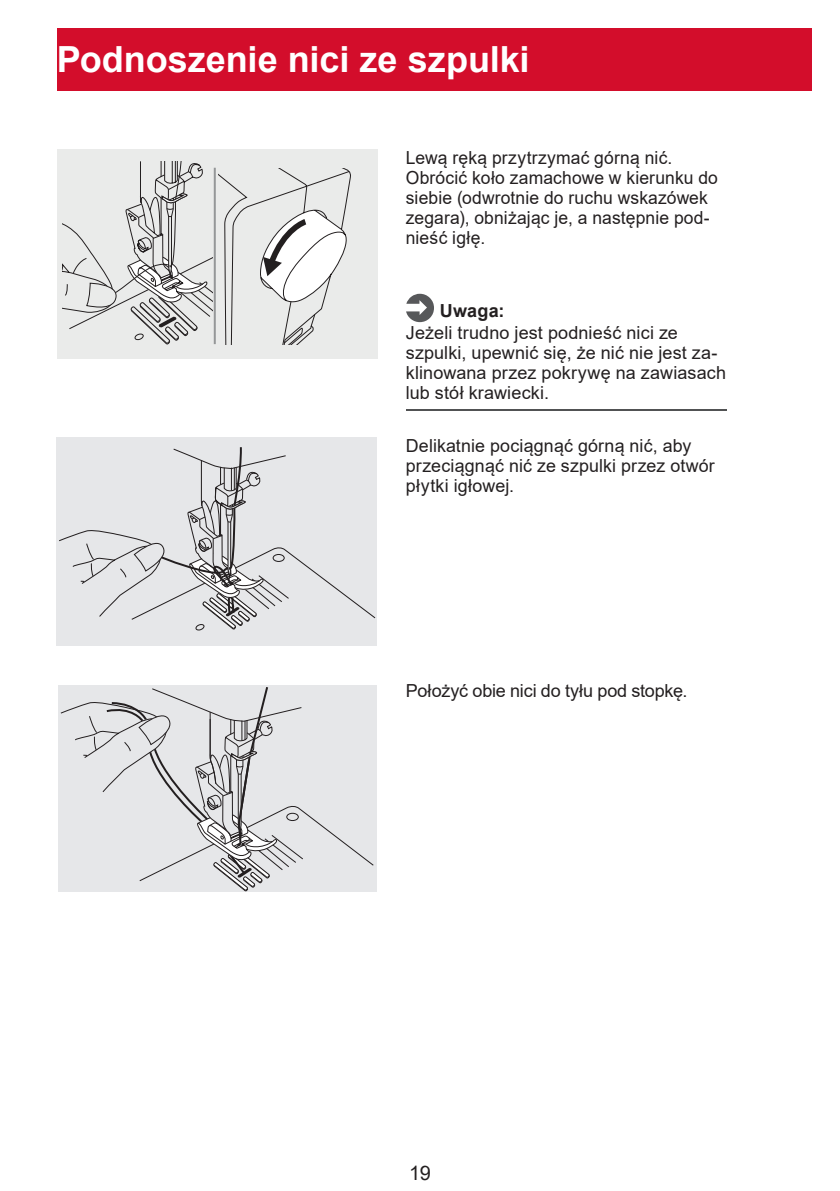
<style>
.page{position:relative;width:840px;height:1191px;background:#fff}
.page>*{position:absolute;margin:0;border:0;box-sizing:border-box;transform-origin:0 0}
.t1{font:700 36px "Arial";color:#fff}
.t2{font:20px "Arial";color:#231f20}
.t3{font:18px/20px "Arial";letter-spacing:.01em;color:#231f20}
.t4{font:18px "Arial";letter-spacing:-.01em;color:#231f20}
.t5{font:700 18px "Arial";letter-spacing:.01em;color:#231f20}
</style>
<div class="page">
<div style="left:57px;top:28px;width:754px;height:63px;background:#d30d2b"></div>
<hr style="left:405px;top:409px;width:321px;height:2px;background:#515253">
<svg style="left:406px;top:294px;width:28px;height:28px"></svg>
<div style="left:57px;top:149px;width:320px;height:209px;background:#eaebea"></div>
<svg style="left:58px;top:161px;width:318px;height:730px"></svg>
<h1 class="t1" style="left:57px;top:34px;width:474px">Podnoszenie nici ze szpulki</h1>
<p class="t3" style="left:405px;top:148px;width:313px">Lewą ręką przytrzymać górną nić.<br>Obrócić koło zamachowe w kierunku do siebie (odwrotnie do ruchu wskazówek zegara), obniżając je, a następnie pod&shy;nieść igłę.</p>
<p class="t5" style="left:439px;top:298px;width:66px">Uwaga:</p>
<p class="t3" style="left:405px;top:323px;width:321px">Jeżeli trudno jest podnieść nici ze szpulki, upewnić się, że nić nie jest za&shy;klinowana przez pokrywę na zawiasach lub stół krawiecki.</p>
<p class="t3" style="left:405px;top:436px;width:310px">Delikatnie pociągnąć górną nić, aby przeciągnąć nić ze szpulki przez otwór płytki igłowej.</p>
<p class="t4" style="left:405px;top:678px;width:283px">Położyć obie nici do tyłu pod stopkę.</p>
<p class="t2" style="left:409px;top:1159px;width:23px">19</p>
</div>
